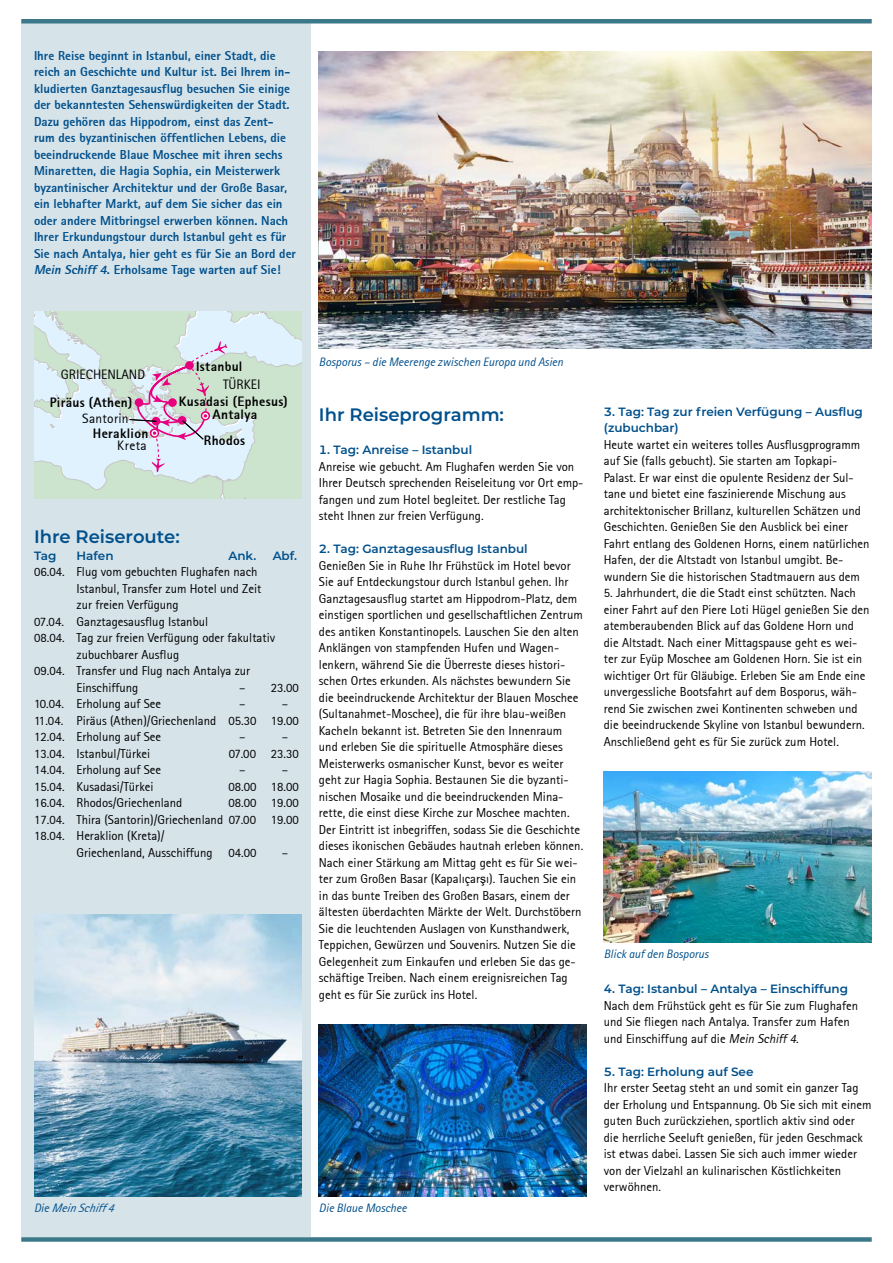
<style>
.page{position:relative;width:893px;height:1263px;background:#fff}
.page>*{position:absolute;margin:0;border:0;box-sizing:border-box;transform-origin:0 0}
.t1{font:600 18px "Montserrat";color:#00508c}
.t2{font:800 13.5px "Rotis Sans Serif";letter-spacing:.025em;color:#000}
.t3{font:13.5px "Rotis Sans Serif";color:#000}
.t4{font:13.5px "Rotis Sans Serif";letter-spacing:.02em;color:#000}
.t5{font:12.75px/16.5px "Rotis Sans Serif";color:#000}
.t6{font:800 12.75px/16.5px "Rotis Sans Serif";color:#00508c}
.t7{font:600 12px/16.5px "Montserrat";color:#00508c}
.t8{font:italic 12px "Rotis Sans Serif";color:#00508c}
.s1{font-style:italic}
.s2{font-family:"Arial";font-size:12px}
</style>
<div class="page">
<div style="left:21px;top:24px;width:289px;height:1213px;background:#d6e3e9"></div>
<div style="left:21px;top:19px;width:851px;height:5px;background:#3b798a"></div>
<div style="left:21px;top:1237px;width:851px;height:5px;background:#3b798a"></div>
<img style="left:319px;top:51px;width:553px;height:298px">
<img style="left:319px;top:1025px;width:268px;height:171px">
<img style="left:604px;top:771px;width:268px;height:171px">
<img style="left:34px;top:914px;width:268px;height:282px">
<svg style="left:34px;top:312px;width:268px;height:187px"></svg>
<p class="t6" style="left:34px;top:47px;width:264px">Ihre Reise beginnt in Istanbul, einer Stadt, die reich an Geschichte und Kultur ist. Bei Ihrem in&shy;kludierten Ganztagesausflug besuchen Sie einige der bekanntesten Sehenswürdigkeiten der Stadt.<br>Dazu gehören das Hippodrom, einst das Zent&shy;rum des byzantinischen öffentlichen Lebens, die beeindruckende Blaue Moschee mit ihren sechs Minaretten, die Hagia Sophia, ein Meisterwerk byzantinischer Architektur und der Große Basar, ein lebhafter Markt, auf dem Sie sicher das ein oder andere Mitbringsel erwerben können. Nach Ihrer Erkundungstour durch Istanbul geht es für Sie nach Antalya, hier geht es für Sie an Bord der <span class="s1">Mein Schiff 4</span>. Erholsame Tage warten auf Sie!</p>
<p class="t3" style="left:61px;top:366px;width:86px">GRIECHENLAND</p>
<p class="t2" style="left:50px;top:394px;width:84px">Piräus (Athen)</p>
<p class="t2" style="left:93px;top:425px;width:57px">Heraklion</p>
<p class="t3" style="left:117px;top:437px;width:31px">Kreta</p>
<p class="t4" style="left:82px;top:410px;width:48px">Santorin</p>
<p class="t2" style="left:196px;top:357px;width:48px">Istanbul</p>
<p class="t2" style="left:213px;top:406px;width:46px">Antalya</p>
<p class="t3" style="left:223px;top:376px;width:39px">TÜRKEI</p>
<p class="t2" style="left:179px;top:393px;width:110px">Kusadasi (Ephesus)</p>
<p class="t2" style="left:204px;top:431px;width:43px">Rhodos</p>
<h1 class="t1" style="left:34px;top:524px;width:147px">Ihre Reiseroute:</h1>
<p class="t7" style="left:34px;top:546px;width:24px">Tag</p>
<p class="t7" style="left:77px;top:546px;width:39px">Hafen</p>
<p class="t7" style="left:228px;top:546px;width:29px">Ank.</p>
<p class="t7" style="left:273px;top:546px;width:26px">Abf.</p>
<p class="t5" style="left:34px;top:563px;width:225px">06.04. Flug vom gebuchten Flughafen nach</p>
<p class="t5" style="left:77px;top:580px;width:186px">Istanbul, Transfer zum Hotel und Zeit</p>
<p class="t5" style="left:77px;top:596px;width:104px">zur freien Verfügung</p>
<p class="t5" style="left:34px;top:613px;width:176px">07.04. Ganztagesausflug Istanbul</p>
<p class="t5" style="left:34px;top:629px;width:243px">08.04. Tag zur freien Verfügung oder fakultativ</p>
<p class="t5" style="left:77px;top:646px;width:104px">zubuchbarer Ausflug</p>
<p class="t5" style="left:34px;top:662px;width:218px">09.04. Transfer und Flug nach Antalya zur</p>
<p class="t5" style="left:77px;top:679px;width:63px">Einschiffung</p>
<p class="t5" style="left:239px;top:679px;width:61px">– 23.00</p>
<p class="t5" style="left:34px;top:695px;width:129px">10.04. Erholung auf See</p>
<p class="t5" style="left:239px;top:695px;width:8px">–</p>
<p class="t5" style="left:34px;top:695px;width:266px;text-indent:248px">–<br>11.04. Piräus (Athen)/Griechenland 05.30 19.00<br>12.04. Erholung auf See</p>
<p class="t5" style="left:239px;top:728px;width:8px">–</p>
<p class="t5" style="left:282px;top:728px;width:8px">–</p>
<p class="t5" style="left:34px;top:745px;width:118px">13.04. Istanbul/Türkei</p>
<p class="t5" style="left:229px;top:745px;width:72px">07.00 23.30</p>
<p class="t5" style="left:34px;top:761px;width:129px">14.04. Erholung auf See</p>
<p class="t5" style="left:239px;top:761px;width:8px">–</p>
<p class="t5" style="left:282px;top:761px;width:8px">–</p>
<p class="t5" style="left:34px;top:778px;width:121px">15.04. Kusadasi/Türkei</p>
<p class="t5" style="left:228px;top:778px;width:72px">08.00 18.00</p>
<p class="t5" style="left:34px;top:794px;width:150px">16.04. Rhodos/Griechenland</p>
<p class="t5" style="left:228px;top:794px;width:72px">08.00 19.00</p>
<p class="t5" style="left:34px;top:811px;width:266px">17.04. Thira (Santorin)/Griechenland 07.00 19.00</p>
<p class="t5" style="left:34px;top:827px;width:132px">18.04. Heraklion (Kreta)/</p>
<p class="t5" style="left:77px;top:844px;width:181px">Griechenland, Ausschiffung 04.00</p>
<p class="t5" style="left:282px;top:844px;width:8px">–</p>
<p class="t8" style="left:319px;top:354px;width:246px">Bosporus – die Meerenge zwischen Europa und Asien</p>
<h1 class="t1" style="left:319px;top:402px;width:187px">Ihr Reiseprogramm:</h1>
<p class="t7" style="left:319px;top:441px;width:155px">1. Tag: Anreise – Istanbul</p>
<p class="t5" style="left:319px;top:458px;width:266px">Anreise wie gebucht. Am Flughafen werden Sie von Ihrer Deutsch sprechenden Reiseleitung vor Ort emp&shy;fangen und zum Hotel begleitet. Der restliche Tag steht Ihnen zur freien Verfügung.</p>
<p class="t7" style="left:319px;top:540px;width:210px">2. Tag: Ganztagesausflug Istanbul</p>
<p class="t5" style="left:319px;top:557px;width:266px">Genießen Sie in Ruhe Ihr Frühstück im Hotel bevor Sie auf Entdeckungstour durch Istanbul gehen. Ihr Ganztagesausflug startet am Hippodrom-Platz, dem einstigen sportlichen und gesellschaftlichen Zentrum des antiken Konstantinopels. Lauschen Sie den alten Anklängen von stampfenden Hufen und Wagen&shy;lenkern, während Sie die Überreste dieses histori&shy;schen Ortes erkunden. Als nächstes bewundern Sie die beeindruckende Architektur der Blauen Moschee (Sultanahmet-Moschee), die für ihre blau-weißen Kacheln bekannt ist. Betreten Sie den Innenraum und erleben Sie die spirituelle Atmosphäre dieses Meisterwerks osmanischer Kunst, bevor es weiter geht zur Hagia Sophia. Bestaunen Sie die byzanti&shy;nischen Mosaike und die beeindruckenden Mina&shy;rette, die einst diese Kirche zur Moschee machten.<br>Der Eintritt ist inbegriffen, sodass Sie die Geschichte dieses ikonischen Gebäudes hautnah erleben können.<br>Nach einer Stärkung am Mittag geht es für Sie wei&shy;ter zum Großen Basar (Kapalıçar<span class="s2">ş</span>ı). Tauchen Sie ein in das bunte Treiben des Großen Basars, einem der ältesten überdachten Märkte der Welt. Durchstöbern Sie die leuchtenden Auslagen von Kunsthandwerk, Teppichen, Gewürzen und Souvenirs. Nutzen Sie die Gelegenheit zum Einkaufen und erleben Sie das ge&shy;schäftige Treiben. Nach einem ereignisreichen Tag geht es für Sie zurück ins Hotel.</p>
<p class="t8" style="left:34px;top:1201px;width:84px">Die Mein Schiff 4</p>
<p class="t8" style="left:319px;top:1201px;width:89px">Die Blaue Moschee</p>
<p class="t7" style="left:604px;top:403px;width:260px">3. Tag: Tag zur freien Verfügung – Ausflug (zubuchbar)</p>
<p class="t5" style="left:604px;top:436px;width:267px">Heute wartet ein weiteres tolles Ausflusgprogramm auf Sie (falls gebucht). Sie starten am Topkapi-Palast. Er war einst die opulente Residenz der Sul&shy;tane und bietet eine faszinierende Mischung aus architektonischer Brillanz, kulturellen Schätzen und Geschichten. Genießen Sie den Ausblick bei einer Fahrt entlang des Goldenen Horns, einem natürlichen Hafen, der die Altstadt von Istanbul umgibt. Be&shy;wundern Sie die historischen Stadtmauern aus dem</p>
<p class="t5" style="left:604px;top:584px;width:267px">5. Jahrhundert, die die Stadt einst schützten. Nach einer Fahrt auf den Piere Loti Hügel genießen Sie den atemberaubenden Blick auf das Goldene Horn und die Altstadt. Nach einer Mittagspause geht es wei&shy;ter zur Eyüp Moschee am Goldenen Horn. Sie ist ein wichtiger Ort für Gläubige. Erleben Sie am Ende eine unvergessliche Bootsfahrt auf dem Bosporus, wäh&shy;rend Sie zwischen zwei Kontinenten schweben und die beeindruckende Skyline von Istanbul bewundern.<br>Anschließend geht es für Sie zurück zum Hotel.</p>
<p class="t8" style="left:604px;top:947px;width:106px">Blick auf den Bosporus</p>
<p class="t7" style="left:604px;top:980px;width:246px">4. Tag: Istanbul – Antalya – Einschiffung</p>
<p class="t5" style="left:604px;top:997px;width:256px">Nach dem Frühstück geht es für Sie zum Flughafen und Sie fliegen nach Antalya. Transfer zum Hafen und Einschiffung auf die <span class="s1">Mein Schiff4</span>.</p>
<p class="t7" style="left:604px;top:1063px;width:151px">5. Tag: Erholung auf See</p>
<p class="t5" style="left:604px;top:1079px;width:269px">Ihr erster Seetag steht an und somit ein ganzer Tag der Erholung und Entspannung. Ob Sie sich mit einem guten Buch zurückziehen, sportlich aktiv sind oder die herrliche Seeluft genießen, für jeden Geschmack ist etwas dabei. Lassen Sie sich auch immer wieder von der Vielzahl an kulinarischen Köstlichkeiten verwöhnen.</p>
</div>
